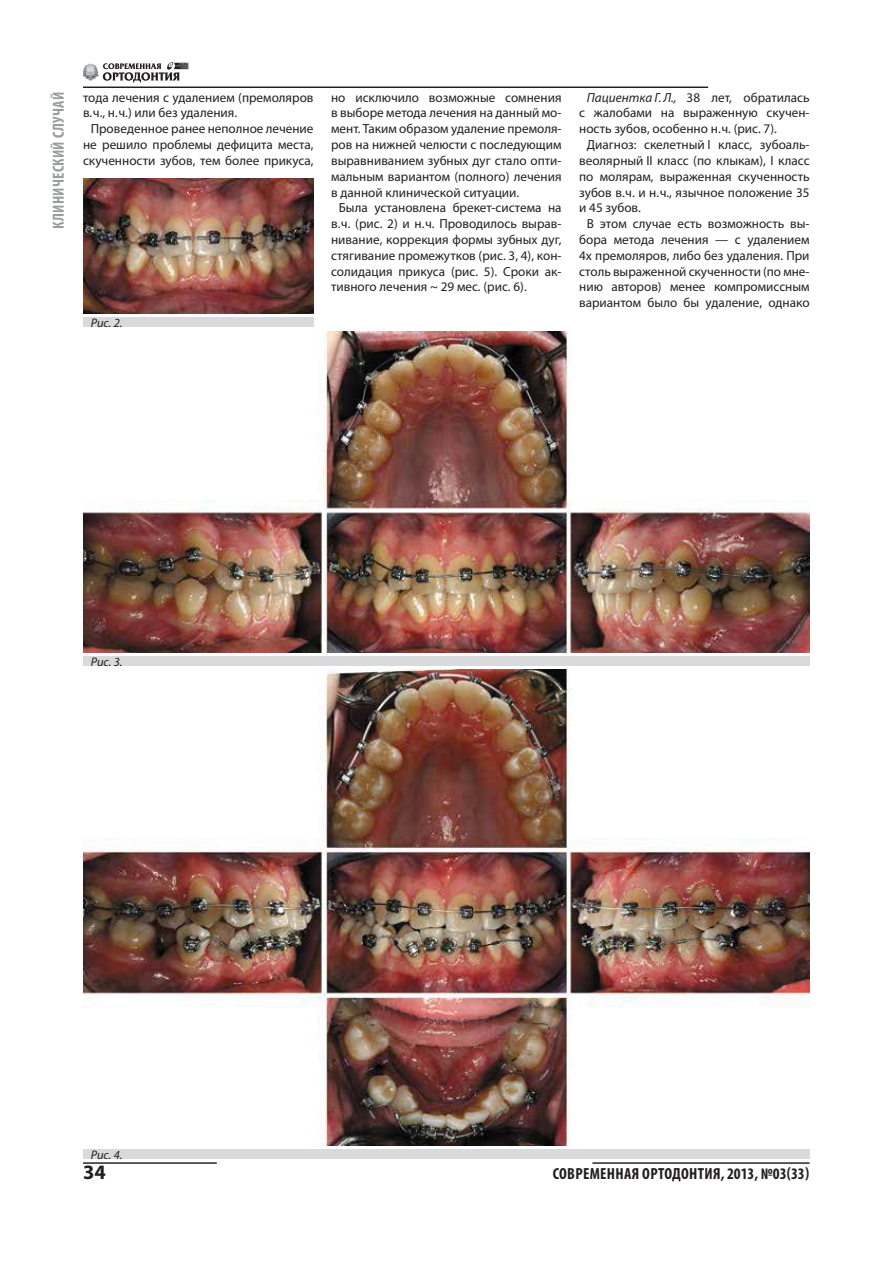
<style>
.page{position:relative;width:893px;height:1263px;background:#fff}
.page>*{position:absolute;margin:0;border:0;box-sizing:border-box;transform-origin:0 0}
.t1{font:700 20.55px "Myriad Pro";color:#231f20}
.t2{font:700 condensed 16.05px "Myriad Pro";letter-spacing:.02em;color:#231f20}
.t3{font:700 condensed 16.05px "Myriad Pro";letter-spacing:.02em;color:#9a9c9e}
.t4{font:13.2px "Myriad Pro";color:#231f20}
.t5{font:italic 12.45px "Myriad Pro";color:#231f20}
.s1{font-style:italic}
</style>
<div class="page">
<hr style="left:83px;top:87px;width:625px;height:1px;background:#231f20">
<hr style="left:592px;top:1162px;width:218px;height:2px;background:#231f20">
<hr style="left:83px;top:1162px;width:134px;height:2px;background:#231f20">
<svg style="left:103px;top:62px;width:85px;height:21px"></svg>
<img style="left:83px;top:63px;width:16px;height:18px">
<img style="left:83px;top:179px;width:231px;height:135px">
<div style="left:83px;top:318px;width:230px;height:9px;background:#d9dadb"></div>
<div style="left:83px;top:656px;width:726px;height:10px;background:#d9dadb"></div>
<div style="left:83px;top:1149px;width:726px;height:10px;background:#d9dadb"></div>
<img style="left:83px;top:331px;width:727px;height:321px">
<img style="left:83px;top:670px;width:727px;height:475px">
<p class="t3" style="left:49px;top:229px;width:139px;rotate:-90deg">КЛИНИЧЕСКИЙ СЛУЧАЙ</p>
<p class="t4" style="left:83px;top:92px;width:232px">тода лечения с удалением (премоляров</p>
<p class="t4" style="left:83px;top:108px;width:156px">в. ч., н. ч.) или без удаления.</p>
<p class="t4" style="left:91px;top:124px;width:224px">Проведенное ранее неполное лечение</p>
<p class="t4" style="left:83px;top:140px;width:232px">не решило проблемы дефицита места,</p>
<p class="t4" style="left:83px;top:155px;width:232px">скученности зубов, тем более прикуса,</p>
<p class="t5" style="left:91px;top:318px;width:33px">Рис. 2.</p>
<p class="t4" style="left:331px;top:92px;width:232px">но исключило возможные сомнения</p>
<p class="t4" style="left:331px;top:108px;width:232px">в выборе метода лечения на данный мо-</p>
<p class="t4" style="left:331px;top:124px;width:232px">мент. Таким образом удаление премоля-</p>
<p class="t4" style="left:331px;top:140px;width:232px">ров на нижней челюсти с последующим</p>
<p class="t4" style="left:331px;top:155px;width:232px">выравниванием зубных дуг стало опти-</p>
<p class="t4" style="left:331px;top:171px;width:232px">мальным вариантом (полного) лечения</p>
<p class="t4" style="left:331px;top:187px;width:190px">в данной клинической ситуации.</p>
<p class="t4" style="left:339px;top:203px;width:224px">Была установлена брекет-система на</p>
<p class="t4" style="left:331px;top:219px;width:232px">в. ч. (рис. 2) и н. ч. Проводилось вырав-</p>
<p class="t4" style="left:331px;top:235px;width:232px">нивание, коррекция формы зубных дуг,</p>
<p class="t4" style="left:331px;top:250px;width:232px">стягивание промежутков (рис. 3, 4), кон-</p>
<p class="t4" style="left:331px;top:266px;width:232px">солидация прикуса (рис. 5). Cроки ак-</p>
<p class="t4" style="left:331px;top:282px;width:197px">тивного лечения ~ 29 мес. (рис. 6).</p>
<p class="t4" style="left:587px;top:92px;width:224px"><span class="s1">Пациентка Г. Л.,</span> 38 лет, обратилась</p>
<p class="t4" style="left:579px;top:108px;width:232px">с жалобами на выраженную скучен-</p>
<p class="t4" style="left:579px;top:124px;width:199px">ность зубов, особенно н. ч. (рис. 7).</p>
<p class="t4" style="left:587px;top:140px;width:224px">Диагноз: скелетный I класс, зубоаль-</p>
<p class="t4" style="left:579px;top:155px;width:232px">веолярный II класс (по клыкам), I класс</p>
<p class="t4" style="left:579px;top:171px;width:232px">по молярам, выраженная скученность</p>
<p class="t4" style="left:579px;top:187px;width:232px">зубов в. ч. и н. ч., язычное положение 35</p>
<p class="t4" style="left:579px;top:203px;width:63px">и 45 зубов.</p>
<p class="t4" style="left:587px;top:219px;width:224px">В этом случае есть возможность вы-</p>
<p class="t4" style="left:579px;top:235px;width:232px">бора метода лечения — с удалением</p>
<p class="t4" style="left:579px;top:250px;width:232px">4х премоляров, либо без удаления. При</p>
<p class="t4" style="left:579px;top:266px;width:232px">столь выраженной скученности (по мне-</p>
<p class="t4" style="left:579px;top:282px;width:232px">нию авторов) менее компромиссным</p>
<p class="t4" style="left:579px;top:298px;width:232px">вариантом было бы удаление, однако</p>
<p class="t5" style="left:91px;top:657px;width:33px">Рис. 3.</p>
<p class="t5" style="left:91px;top:1150px;width:33px">Рис. 4.</p>
<h1 class="t1" style="left:83px;top:1164px;width:24px">34</h1>
<p class="t2" style="left:553px;top:1164px;width:258px">СОВРЕМЕННАЯ ОРТОДОНТИЯ, 2013, №03(33)</p>
</div>
